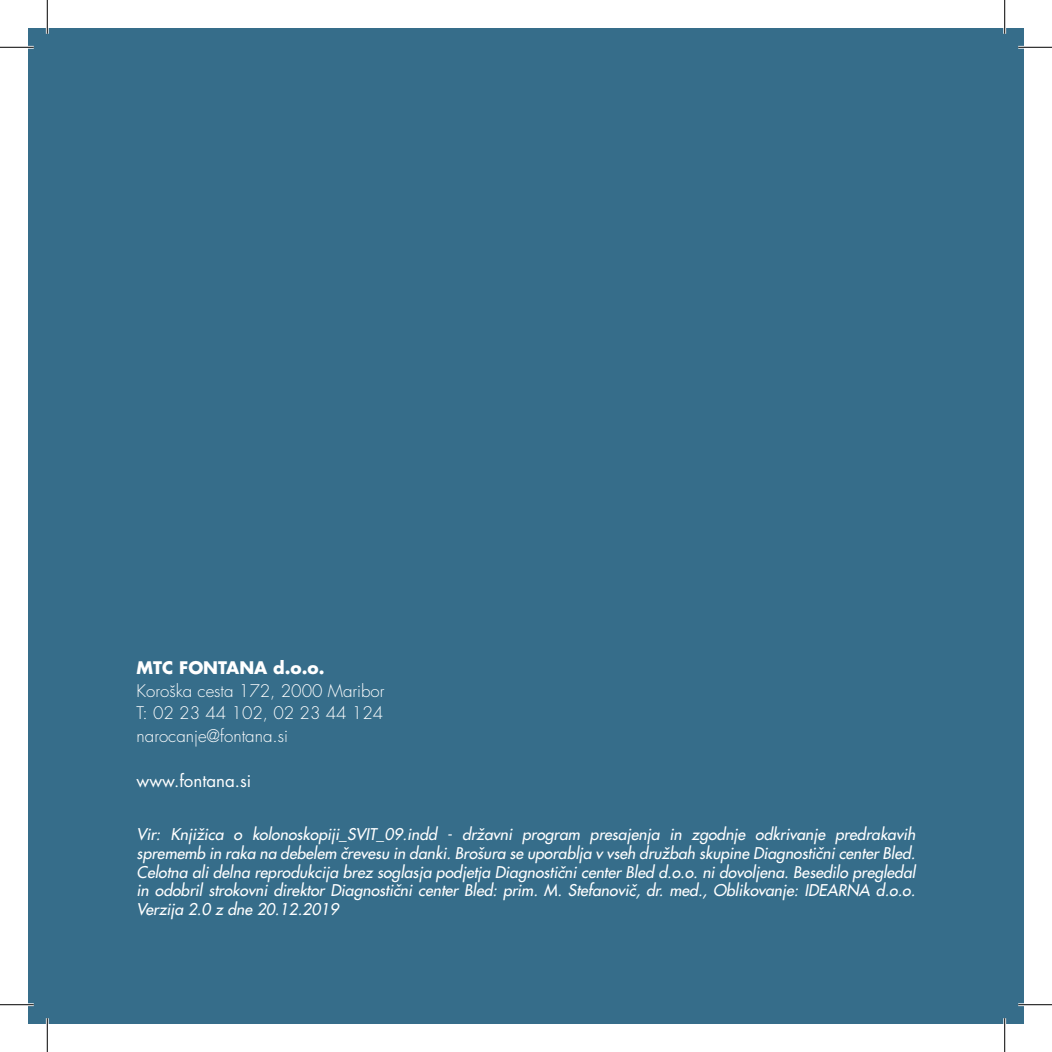
<style>
.page{position:relative;width:1052px;height:1052px;background:#fff}
.page>*{position:absolute;margin:0;border:0;box-sizing:border-box;transform-origin:0 0}
.t1{font:300 16.88px/22.5px "Futura CE";color:#fff;text-align:justify}
.t2{font:700 16.88px "Futura CE";color:#fff}
.t3{font:16.88px "Futura CE";color:#fff}
.t4{font:italic 15.75px/18.9px "Futura CE";color:#fff;text-align:justify}
</style>
<div class="page">
<div style="left:28px;top:28px;width:995px;height:995px;background:#366d8a"></div>
<hr style="left:0;top:46px;width:34px;height:3px;background:#fff">
<hr style="left:1017px;top:46px;width:34px;height:3px;background:#fff">
<hr style="left:0;top:1003px;width:34px;height:2px;background:#fff">
<hr style="left:1017px;top:1003px;width:34px;height:2px;background:#fff">
<hr style="left:46px;top:0;width:3px;height:34px;background:#fff">
<hr style="left:46px;top:1017px;width:3px;height:34px;background:#fff">
<hr style="left:1003px;top:0;width:2px;height:34px;background:#fff">
<hr style="left:1003px;top:1017px;width:2px;height:34px;background:#fff">
<hr style="left:0;top:47px;width:34px;height:1px;background:#000">
<hr style="left:1017px;top:47px;width:34px;height:1px;background:#000">
<hr style="left:0;top:1004px;width:34px;height:1px;background:#000">
<hr style="left:1017px;top:1004px;width:34px;height:1px;background:#000">
<hr style="left:47px;top:0;width:1px;height:34px;background:#000">
<hr style="left:47px;top:1017px;width:1px;height:34px;background:#000">
<hr style="left:1004px;top:0;width:1px;height:34px;background:#000">
<hr style="left:1004px;top:1017px;width:1px;height:34px;background:#000">
<p class="t2" style="left:137px;top:655px;width:189px">MTC FONTANA d.o.o.</p>
<p class="t1" style="left:137px;top:679px;width:249px">Koroška cesta 172, 2000 Maribor T: 02 23 44 102, 02 23 44 124 narocanje@fontana.si</p>
<p class="t3" style="left:137px;top:769px;width:116px">www.fontana.si</p>
<p class="t4" style="left:137px;top:823px;width:780px">Vir: Knjižica o kolonoskopiji_SVIT_09.indd - državni program presajenja in zgodnje odkrivanje predrakavih sprememb in raka na debelem črevesu in danki. Brošura se uporablja v vseh družbah skupine Diagnostični center Bled.<br>Celotna ali delna reprodukcija brez soglasja podjetja Diagnostični center Bled d.o.o. ni dovoljena. Besedilo pregledal in odobril strokovni direktor Diagnostični center Bled: prim. M. Stefanovič, dr. med., Oblikovanje: IDEARNA d.o.o.<br>Verzija 2.0 z dne 20.12.2019</p>
</div>
